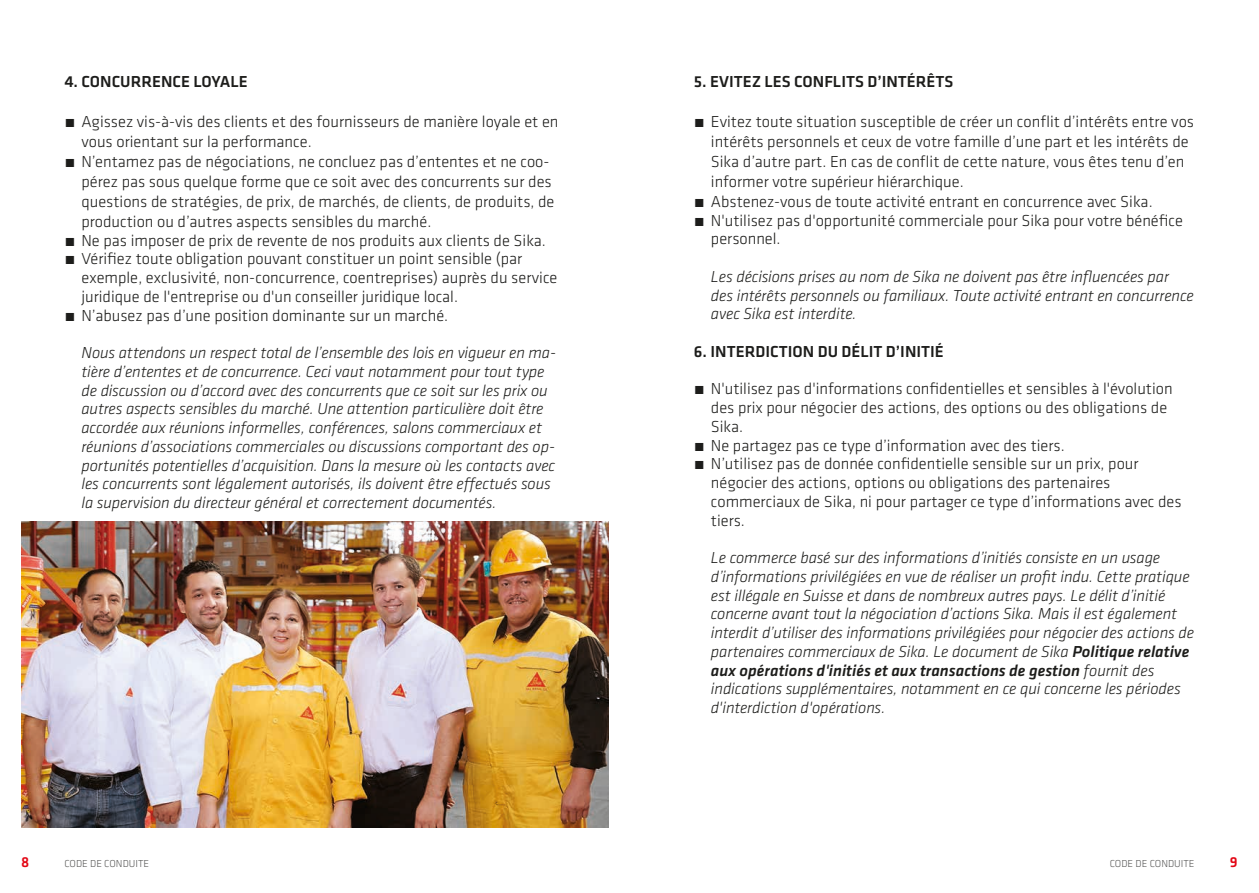
<style>
.page{position:relative;width:1259px;height:893px;background:#fff}
.page>*{position:absolute;margin:0;border:0;box-sizing:border-box;transform-origin:0 0}
.t1{font:300 16.5px/18.8px "Klavika";color:#1d1d1b}
.t2{font:italic 300 16.5px/18.8px "Klavika";letter-spacing:-.005em;color:#1d1d1b}
.Sub-chapter{font:500 16.5px "Klavika";color:#1d1d1b}
.t3{font:500 15px "Klavika";color:#e30614}
.t4{font:300 10.5px "Klavika";color:#575756}
.s1{font-weight:500}
</style>
<div class="page">
<img style="left:21px;top:521px;width:587px;height:306px">
<p class="Sub-chapter" style="left:64px;top:71px;width:185px">4. CONCURRENCE LOYALE</p>
<p class="t1" style="left:81px;top:111px;width:479px;line-height:20px;text-indent:-17px">́ Agissez vis-à-vis des clients et des fournisseurs de manière loyale et en vous orientant sur la performance.</p>
<p class="t1" style="left:81px;top:151px;width:474px;line-height:20px;text-indent:-17px">́ N’entamez pas de négociations, ne concluez pas d’ententes et ne coo&shy;pérez pas sous quelque forme que ce soit avec des concurrents sur des questions de stratégies, de prix, de marchés, de clients, de produits, de production ou d’autres aspects sensibles du marché.</p>
<p class="t1" style="left:64px;top:231px;width:483px">́ Ne pas imposer de prix de revente de nos produits aux clients de Sika.</p>
<p class="t1" style="left:81px;top:249px;width:477px;text-indent:-17px">́ Vérifiez toute obligation pouvant constituer un point sensible (par exemple, exclusivité, non-concurrence, coentreprises) auprès du service juridique de l'entreprise ou d'un conseiller juridique local.</p>
<p class="t1" style="left:64px;top:306px;width:385px">́ N’abusez pas d’une position dominante sur un marché.</p>
<p class="t2" style="left:81px;top:343px;width:476px">Nous attendons un respect total de l’ensemble des lois en vigueur en ma&shy;tière d’ententes et de concurrence. Ceci vaut notamment pour tout type de discussion ou d’accord avec des concurrents que ce soit sur les prix ou autres aspects sensibles du marché. Une attention particulière doit être accordée aux réunions informelles, conférences, salons commerciaux et réunions d’associations commerciales ou discussions comportant des op&shy;portunités potentielles d’acquisition. Dans la mesure où les contacts avec les concurrents sont légalement autorisés, ils doivent être effectués sous la supervision du directeur général et correctement documentés.</p>
<p class="Sub-chapter" style="left:694px;top:71px;width:261px">5. EVITEZ LES CONFLITS D’INTÉRÊTS</p>
<p class="t1" style="left:711px;top:111px;width:485px;line-height:20px;text-indent:-17px">́ Evitez toute situation susceptible de créer un conflit d’intérêts entre vos intérêts personnels et ceux de votre famille d’une part et les intérêts de Sika d’autre part. En cas de conflit de cette nature, vous êtes tenu d’en informer votre supérieur hiérarchique.</p>
<p class="t1" style="left:694px;top:192px;width:460px">́ Abstenez-vous de toute activité entrant en concurrence avec Sika.</p>
<p class="t1" style="left:711px;top:211px;width:473px;text-indent:-17px">́ N'utilisez pas d'opportunité commerciale pour Sika pour votre bénéfice personnel.</p>
<p class="t2" style="left:711px;top:267px;width:484px">Les décisions prises au nom de Sika ne doivent pas être influencées par des intérêts personnels ou familiaux. Toute activité entrant en concurrence avec Sika est interdite.</p>
<p class="Sub-chapter" style="left:694px;top:340px;width:251px">6. INTERDICTION DU DÉLIT D’INITIÉ</p>
<p class="t1" style="left:711px;top:379px;width:463px;text-indent:-17px">́ N'utilisez pas d'informations confidentielles et sensibles à l'évolution des prix pour négocier des actions, des options ou des obligations de<br>Sika.</p>
<p class="t1" style="left:694px;top:436px;width:372px">́ Ne partagez pas ce type d’information avec des tiers.</p>
<p class="t1" style="left:711px;top:454px;width:472px;text-indent:-17px">́ N’utilisez pas de donnée confidentielle sensible sur un prix, pour négocier des actions, options ou obligations des partenaires commerciaux de Sika, ni pour partager ce type d’informations avec des tiers.</p>
<p class="t2" style="left:711px;top:548px;width:484px">Le commerce basé sur des informations d’initiés consiste en un usage d’informations privilégiées en vue de réaliser un profit indu. Cette pratique est illégale en Suisse et dans de nombreux autres pays. Le délit d’initié concerne avant tout la négociation d’actions Sika. Mais il est également interdit d’utiliser des informations privilégiées pour négocier des actions de partenaires commerciaux de Sika. Le document de Sika <span class="s1">Politique relative aux opérations d'initiés et aux transactions de gestion</span> fournit des indications supplémentaires, notamment en ce qui concerne les périodes d'interdiction d'opérations.</p>
<p class="t3" style="left:21px;top:852px;width:10px">8</p>
<p class="t4" style="left:64px;top:857px;width:86px">CODE DE CONDUITE</p>
<p class="t4" style="left:1109px;top:857px;width:86px">CODE DE CONDUITE</p>
<p class="t3" style="left:1230px;top:852px;width:9px">9</p>
</div>
